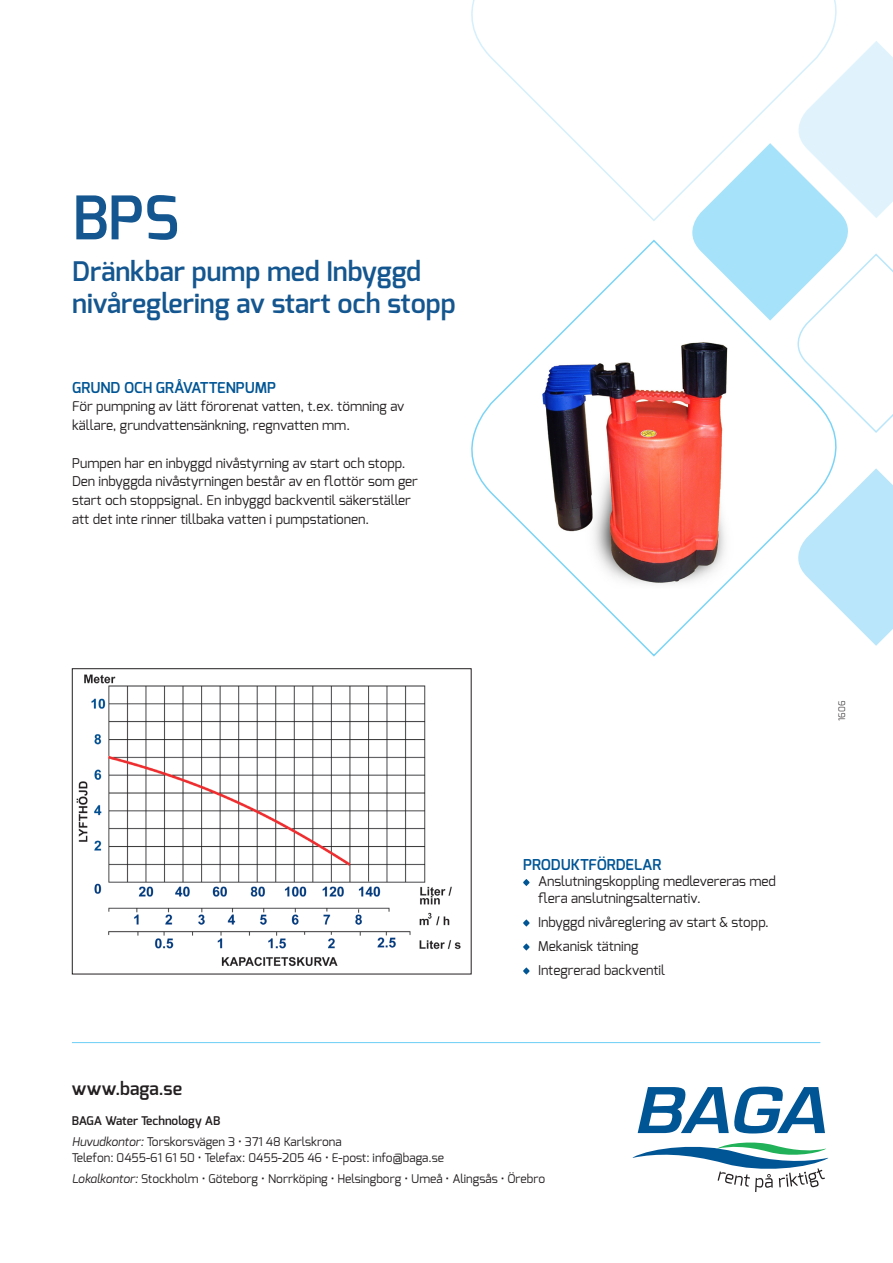
<style>
.page{position:relative;width:893px;height:1263px;background:#fff}
.page>*{position:absolute;margin:0;border:0;box-sizing:border-box;transform-origin:0 0}
.t1{font:600 60px "Exo";color:#14568f}
.t2{font:600 27px "Exo";color:#14568f}
.t3{font:600 18px "Exo";color:#231f20}
.Mellanrubrik_blå_ver{font:600 15px "Exo";color:#005595}
.Brödtext{font:13.5px/18.8px "Exo";color:#231f20}
.t4{font:12px/16.5px "Exo";color:#231f20}
.t5{font:600 12px "Exo";color:#231f20}
.Produceratmärkning{font:300 9px "Exo";color:#231f20}
.s1{font-style:italic}
</style>
<div class="page">
<svg style="left:838px;top:468px;width:55px;height:178px"></svg>
<svg style="left:692px;top:41px;width:201px;height:392px"></svg>
<svg style="left:471px;top:238px;width:367px;height:419px"></svg>
<svg style="left:471px;top:0;width:367px;height:222px"></svg>
<svg style="left:638px;top:1087px;width:187px;height:46px"></svg>
<svg style="left:632px;top:1142px;width:196px;height:50px"></svg>
<hr style="left:72px;top:1042px;width:748px;height:1px;background:#6bcff6">
<svg style="left:523px;top:879px;width:7px;height:7px"></svg>
<svg style="left:523px;top:919px;width:7px;height:8px"></svg>
<svg style="left:523px;top:943px;width:7px;height:8px"></svg>
<svg style="left:523px;top:967px;width:7px;height:8px"></svg>
<img style="left:76px;top:674px;width:385px;height:292px">
<div style="left:72px;top:668px;width:400px;height:306px;border:1px solid #231f20"></div>
<p class="t1" style="left:72px;top:179px;width:108px">BPS</p>
<p class="t2" style="left:72px;top:254px;width:350px">Dränkbar pump med Inbyggd</p>
<p class="t2" style="left:72px;top:286px;width:385px">nivåreglering av start och stopp</p>
<p class="Mellanrubrik_blå_ver" style="left:72px;top:378px;width:206px">GRUND OCH GRÅVATTENPUMP</p>
<p class="Brödtext" style="left:72px;top:397px;width:334px">För pumpning av lätt förorenat vatten, t.ex. tömning av källare, grundvattensänkning, regnvatten mm.</p>
<p class="Brödtext" style="left:72px;top:453px;width:335px">Pumpen har en inbyggd nivåstyrning av start och stopp.</p>
<p class="Brödtext" style="left:72px;top:472px;width:347px">Den inbyggda nivåstyrningen består av en flottör som ger start och stoppsignal. En inbyggd backventil säkerställer att det inte rinner tillbaka vatten i pumpstationen.</p>
<p class="Mellanrubrik_blå_ver" style="left:523px;top:854px;width:140px">PRODUKTFÖRDELAR</p>
<p class="Brödtext" style="left:538px;top:872px;width:239px">Anslutningskoppling medlevereras med</p>
<p class="Brödtext" style="left:538px;top:888px;width:164px">flera anslutningsalternativ.</p>
<p class="Brödtext" style="left:538px;top:912px;width:232px">Inbyggd nivåreglering av start &amp; stopp.</p>
<p class="Brödtext" style="left:538px;top:936px;width:102px">Mekanisk tätning</p>
<p class="Brödtext" style="left:538px;top:960px;width:129px">Integrerad backventil</p>
<p class="t3" style="left:72px;top:1076px;width:112px">www.baga.se</p>
<p class="t5" style="left:72px;top:1113px;width:150px">BAGA Water Technology AB</p>
<p class="t4" style="left:72px;top:1133px;width:374px"><span class="s1">Huvudkontor:</span> Torskorsvägen 3 • 371 48 Karlskrona<br>Telefon: 0455-61 61 50 • Telefax: 0455-205 46 • E-post: info@baga.se</p>
<p class="t4" style="left:72px;top:1170px;width:475px"><span class="s1">Lokalkontor:</span> Stockholm • Göteborg • Norrköping • Helsingborg • Umeå • Alingsås • Örebro</p>
<p class="Produceratmärkning" style="left:836px;top:721px;width:22px;rotate:-90deg">1606</p>
</div>
